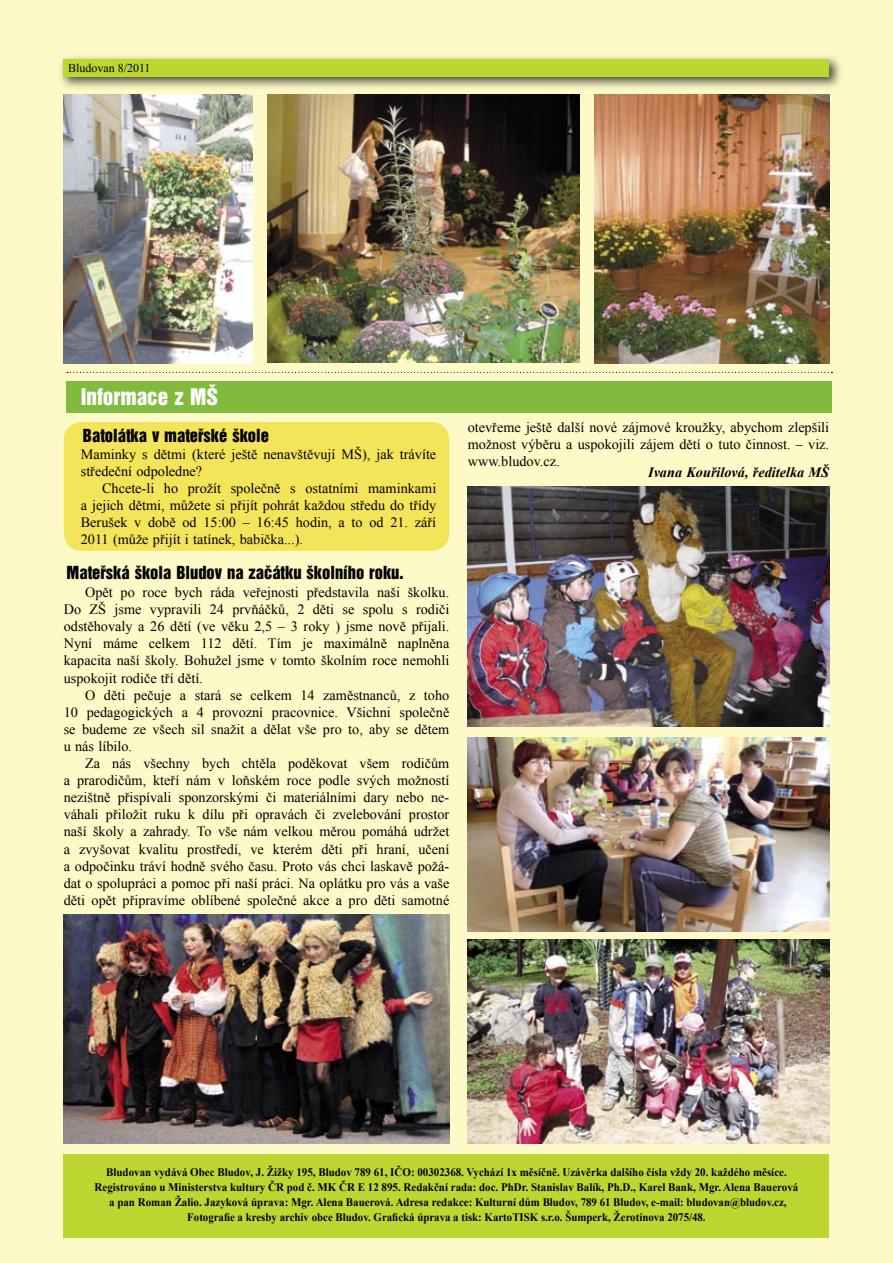
<style>
.page{position:relative;width:893px;height:1263px;background:#fefac7}
.page>*{position:absolute;margin:0;border:0;box-sizing:border-box;transform-origin:0 0}
.t1{font:21px "Switzerland Inserat CE";color:#fff}
.t2{font:16.5px "Switzerland Inserat CE";color:#000}
.t3{font:14.25px/17.1px "Times New Roman";color:#000;text-align:justify}
.t4{font:italic 700 14.25px "Times New Roman";color:#000}
.t5{font:12px "Times New Roman";color:#000}
.t6{font:700 11.55px/15px "Times New Roman";color:#000;text-align:center;scale:.95 1}
</style>
<div class="page">
<div style="left:64px;top:1154px;width:765px;height:84px;background:#bdd732"></div>
<div style="left:57px;top:54px;width:787px;height:39px;background:#000;opacity:.7"></div>
<div style="left:64px;top:60px;width:765px;height:17px;background:#bdd732"></div>
<div style="left:67px;top:381px;width:765px;height:31px;background:#80bb3d"></div>
<svg style="left:67px;top:372px;width:765px;height:1px"></svg>
<img style="left:64px;top:95px;width:188px;height:269px">
<img style="left:267px;top:95px;width:312px;height:267px">
<img style="left:594px;top:95px;width:235px;height:269px">
<img style="left:468px;top:487px;width:361px;height:240px">
<img style="left:64px;top:914px;width:385px;height:230px">
<img style="left:468px;top:738px;width:361px;height:193px">
<img style="left:468px;top:940px;width:361px;height:204px">
<div style="left:64px;top:422px;width:385px;height:129px;background:#f4e459"></div>
<p class="t5" style="left:68px;top:60px;width:84px">Bludovan 8/2011</p>
<h1 class="t1" style="left:81px;top:383px;width:139px">Informace z MŠ</h1>
<p class="t2" style="left:83px;top:425px;width:188px">Batolátka v mateřské škole</p>
<p class="t3" style="left:81px;top:445px;width:357px">Maminky s dětmi (které ještě nenavštěvují MŠ), jak trávíte středeční odpoledne?</p>
<p class="t3" style="left:81px;top:479px;width:357px;text-indent:21px">Chcete-li ho prožít společně s ostatními maminkami a jejich dětmi, můžete si přijít pohrát každou středu do třídy Berušek v době od 15:00 – 16:45 hodin, a to od 21. září 2011 (může přijít i tatínek, babička...).</p>
<p class="t2" style="left:67px;top:562px;width:339px">Mateřská škola Bludov na začátku školního roku.</p>
<p class="t3" style="left:64px;top:583px;width:387px;text-indent:21px">Opět po roce bych ráda veřejnosti představila naši školku.<br>Do ZŠ jsme vypravili 24 prvňáčků, 2 děti se spolu s rodiči odstěhovaly a 26 dětí (ve věku 2,5 – 3 roky ) jsme nově přijali.<br>Nyní máme celkem 112 dětí. Tím je maximálně naplněna kapacita naší školy. Bohužel jsme v tomto školním roce nemohli uspokojit rodiče tří dětí.</p>
<p class="t3" style="left:64px;top:686px;width:387px;text-indent:21px">O děti pečuje a stará se celkem 14 zaměstnanců, z toho 10 pedagogických a 4 provozní pracovnice. Všichni společně se budeme ze všech sil snažit a dělat vše pro to, aby se dětem u nás líbilo.</p>
<p class="t3" style="left:64px;top:754px;width:387px;text-indent:21px">Za nás všechny bych chtěla poděkovat všem rodičům a prarodičům, kteří nám v loňském roce podle svých možností nezištně přispívali sponzorskými či materiálními dary nebo ne&shy;váhali přiložit ruku k dílu při opravách či zvelebování prostor naší školy a zahrady. To vše nám velkou měrou pomáhá udržet a zvyšovat kvalitu prostředí, ve kterém děti při hraní, učení a odpočinku tráví hodně svého času. Proto vás chci laskavě požá&shy;dat o spolupráci a pomoc při naší práci. Na oplátku pro vás a vaše děti opět připravíme oblíbené společné akce a pro děti samotné</p>
<p class="t3" style="left:468px;top:418px;width:363px">otevřeme ještě další nové zájmové kroužky, abychom zlepšili možnost výběru a uspokojili zájem dětí o tuto činnost. – viz. www.bludov.cz.</p>
<p class="t4" style="left:648px;top:462px;width:183px">Ivana Kouřilová, ředitelka MŠ</p>
<p class="t6" style="left:95px;top:1164px;width:742px">Bludovan vydává Obec Bludov, J. Žižky 195, Bludov 789 61, IČO: 00302368. Vychází 1x měsíčně. Uzávěrka dalšího čísla vždy 20. každého měsíce.<br>Registrováno u Ministerstva kultury ČR pod č. MK ČR E 12 895. Redakční rada: doc. PhDr. Stanislav Balík, Ph.D., Karel Bank, Mgr. Alena Bauerová a pan Roman Žalio. Jazyková úprava: Mgr. Alena Bauerová. Adresa redakce: Kulturní dům Bludov, 789 61 Bludov, e-mail: bludovan@bludov.cz, Fotografie a kresby archiv obce Bludov. Grafická úprava a tisk: KartoTISK s.r.o. Šumperk, Žerotínova 2075/48.</p>
</div>
